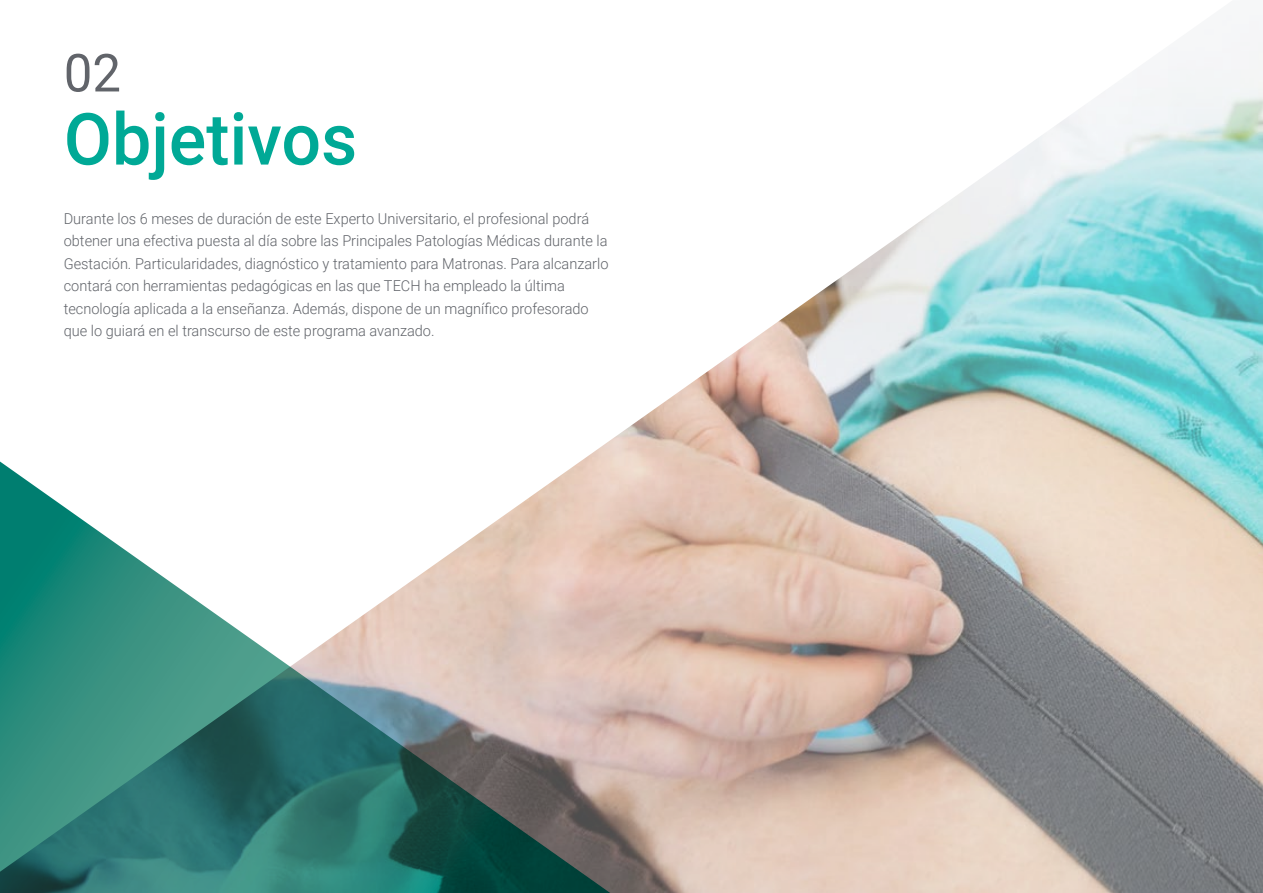
<style>
.page{position:relative;width:1263px;height:893px;background:#fff}
.page>*{position:absolute;margin:0;border:0;box-sizing:border-box;transform-origin:0 0}
.t1{font:500 72px "Roboto";color:#00a996}
.t2{font:52.5px "Roboto";color:#61646a}
.t3{font:300 15px/22.5px "Roboto";color:#61646a}
</style>
<div class="page">
<img style="left:602px;top:42px;width:661px;height:851px">
<svg style="left:0;top:446px;width:640px;height:447px"></svg>
<h2 class="t2" style="left:64px;top:36px;width:59px">02</h2>
<h1 class="t1" style="left:64px;top:89px;width:295px">Objetivos</h1>
<p class="t3" style="left:64px;top:207px;width:546px">Durante los 6 meses de duración de este Experto Universitario, el profesional podrá obtener una efectiva puesta al día sobre las Principales Patologías Médicas durante la Gestación. Particularidades, diagnóstico y tratamiento para Matronas. Para alcanzarlo contará con herramientas pedagógicas en las que TECH ha empleado la última tecnología aplicada a la enseñanza. Además, dispone de un magnífico profesorado que lo guiará en el transcurso de este programa avanzado.</p>
</div>
